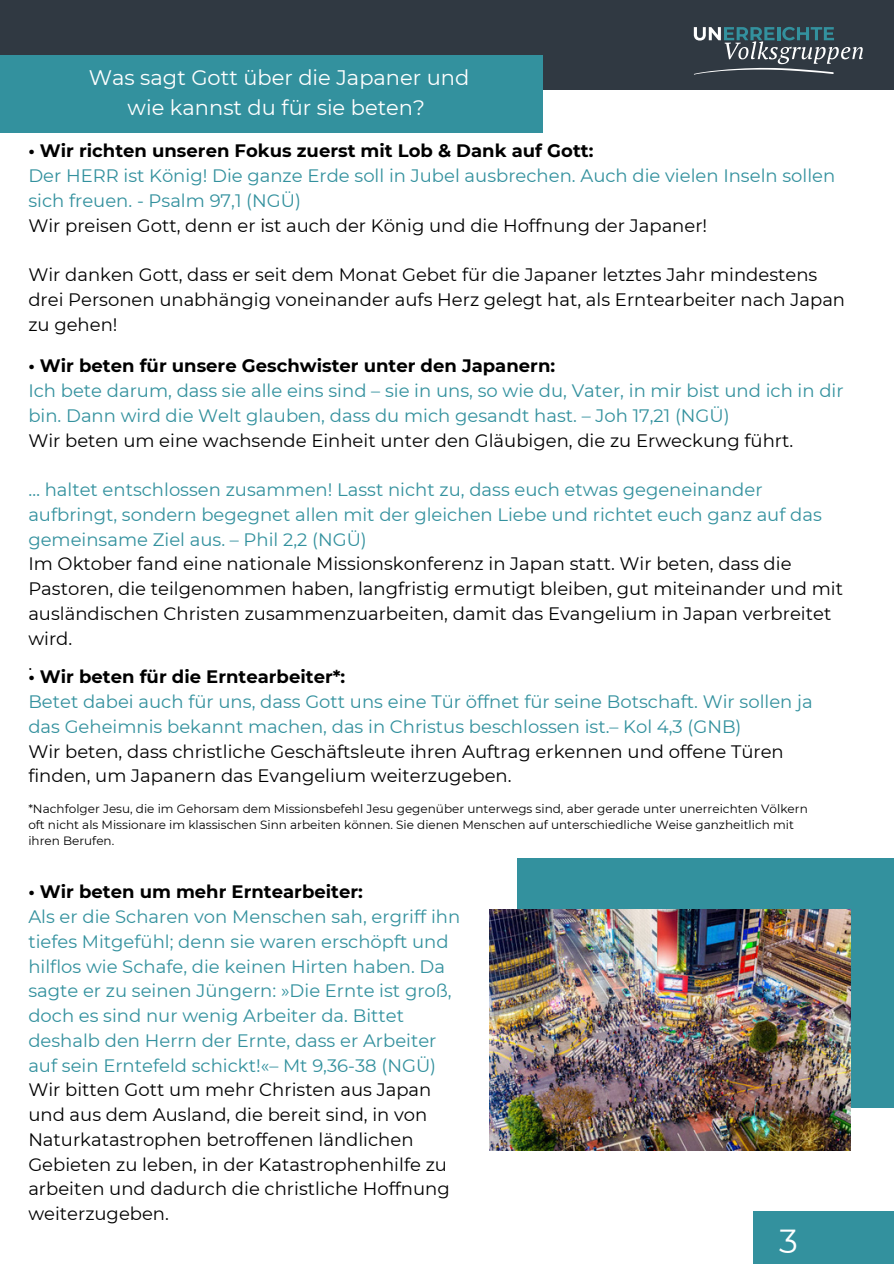
<style>
.page{position:relative;width:894px;height:1264px;background:#fff}
.page>*{position:absolute;margin:0;border:0;box-sizing:border-box;transform-origin:0 0}
.t1{font:33.3px "Montserrat";color:#fff}
.t2{font:21px/29.2px "Montserrat";color:#fff;text-align:center}
.t3{font:18px/24.8px "Montserrat";color:#33919e}
.t4{font:18px/24.8px "Montserrat";color:#000}
.t5{font:12px/16px "Montserrat";color:#000}
.s1{font-weight:700;color:#000}
.s2{color:#000}
.s3{color:#33919e}
</style>
<div class="page">
<div style="left:752px;top:1211px;width:141px;height:52px;background:#33919e"></div>
<div style="left:0;top:0;width:893px;height:89px;background:#303942"></div>
<svg style="left:693px;top:27px;width:169px;height:48px"></svg>
<div style="left:0;top:56px;width:542px;height:77px;background:#33919e"></div>
<div style="left:516px;top:858px;width:377px;height:249px;background:#33919e"></div>
<img style="left:489px;top:909px;width:361px;height:241px">
<h1 class="t2" style="left:89px;top:63px;width:382px">Was sagt Gott über die Japaner und wie kannst du für sie beten?</h1>
<h2 class="t3" style="left:28px;top:138px;width:808px"><span class="s1">• Wir richten unseren Fokus zuerst mit Lob &amp; Dank auf Gott:<br></span>Der HERR ist König! Die ganze Erde soll in Jubel ausbrechen. Auch die vielen Inseln sollen sich freuen. - Psalm 97,1 (NGÜ)<br><span class="s2">Wir preisen Gott, denn er ist auch der König und die Hoffnung der Japaner!</span></h2>
<h2 class="t4" style="left:28px;top:262px;width:818px">Wir danken Gott, dass er seit dem Monat Gebet für die Japaner letztes Jahr mindestens drei Personen unabhängig voneinander aufs Herz gelegt hat, als Erntearbeiter nach Japan zu gehen!</h2>
<h2 class="t3" style="left:28px;top:353px;width:816px"><span class="s1">• Wir beten für unsere Geschwister unter den Japanern:<br></span>Ich bete darum, dass sie alle eins sind – sie in uns, so wie du, Vater, in mir bist und ich in dir bin. Dann wird die Welt glauben, dass du mich gesandt hast. – Joh 17,21 (NGÜ)<br><span class="s2">Wir beten um eine wachsende Einheit unter den Gläubigen, die zu Erweckung führt.</span></h2>
<h2 class="t4" style="left:28px;top:477px;width:815px"><span class="s3">… haltet entschlossen zusammen! Lasst nicht zu, dass euch etwas gegeneinander aufbringt, sondern begegnet allen mit der gleichen Liebe und richtet euch ganz auf das gemeinsame Ziel aus. – Phil 2,2 (NGÜ)<br></span>Im Oktober fand eine nationale Missionskonferenz in Japan statt. Wir beten, dass die Pastoren, die teilgenommen haben, langfristig ermutigt bleiben, gut miteinander und mit ausländischen Christen zusammenzuarbeiten, damit das Evangelium in Japan verbreitet wird.<br>.</h2>
<h2 class="t3" style="left:28px;top:664px;width:785px"><span class="s1">• Wir beten für die Erntearbeiter*:<br></span>Betet dabei auch für uns, dass Gott uns eine Tür öffnet für seine Botschaft. Wir sollen ja das Geheimnis bekannt machen, das in Christus beschlossen ist.– Kol 4,3 (GNB)<br><span class="s2">Wir beten, dass christliche Geschäftsleute ihren Auftrag erkennen und offene Türen finden, um Japanern das Evangelium weiterzugeben.</span></h2>
<p class="t5" style="left:28px;top:800px;width:780px">*Nachfolger Jesu, die im Gehorsam dem Missionsbefehl Jesu gegenüber unterwegs sind, aber gerade unter unerreichten Völkern oft nicht als Missionare im klassischen Sinn arbeiten können. Sie dienen Menschen auf unterschiedliche Weise ganzheitlich mit ihren Berufen.</p>
<h2 class="t3" style="left:28px;top:879px;width:433px"><span class="s1">• Wir beten um mehr Erntearbeiter:<br></span>Als er die Scharen von Menschen sah, ergriff ihn tiefes Mitgefühl; denn sie waren erschöpft und hilflos wie Schafe, die keinen Hirten haben. Da sagte er zu seinen Jüngern: »Die Ernte ist groß, doch es sind nur wenig Arbeiter da. Bittet deshalb den Herrn der Ernte, dass er Arbeiter auf sein Erntefeld schickt!«– Mt 9,36-38 (NGÜ)<br><span class="s2">Wir bitten Gott um mehr Christen aus Japan und aus dem Ausland, die bereit sind, in von Naturkatastrophen betroffenen ländlichen Gebieten zu leben, in der Katastrophenhilfe zu arbeiten und dadurch die christliche Hoffnung weiterzugeben.</span></h2>
<p class="t1" style="left:779px;top:1221px;width:20px">3</p>
</div>
